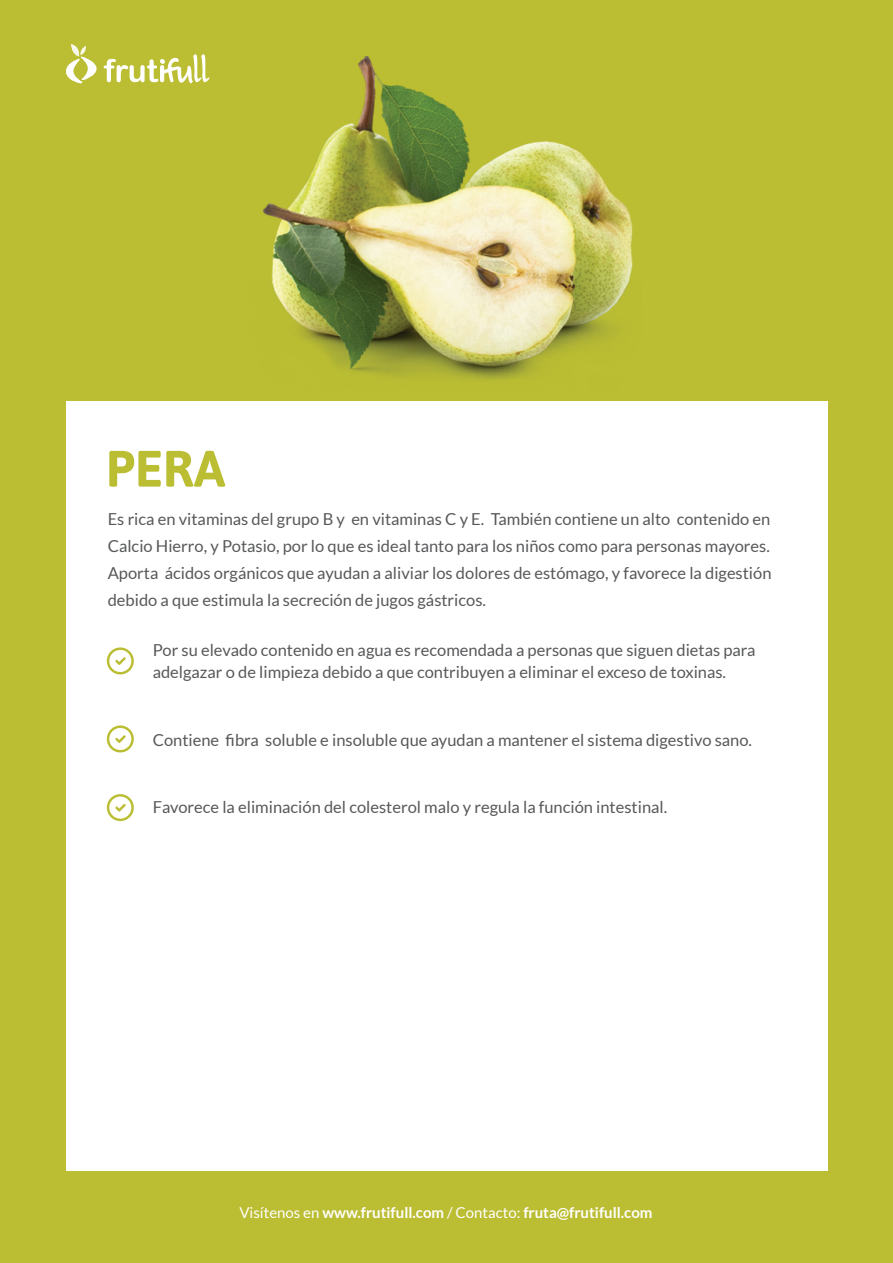
<style>
.page{position:relative;width:893px;height:1263px;background:#bbbd32}
.page>*{position:absolute;margin:0;border:0;box-sizing:border-box;transform-origin:0 0}
.t1{font:700 51.15px "Asap";color:#bbbd32}
.t2{font:16.5px/27px "Lato";color:#57585a;text-align:justify}
.t3{font:700 15px "Lato";color:#fff}
.s1{font-weight:400}
</style>
<div class="page">
<div style="left:66px;top:401px;width:761px;height:769px;background:#fff"></div>
<svg style="left:107px;top:647px;width:27px;height:27px"></svg>
<svg style="left:107px;top:725px;width:27px;height:27px"></svg>
<svg style="left:107px;top:794px;width:27px;height:27px"></svg>
<svg style="left:66px;top:44px;width:31px;height:40px"></svg>
<svg style="left:104px;top:54px;width:105px;height:29px"></svg>
<img style="left:262px;top:56px;width:371px;height:324px">
<h1 class="t1" style="left:106px;top:439px;width:121px">PERA</h1>
<p class="t2" style="left:108px;top:506px;width:665px">Es rica en vitaminas del grupo B y en vitaminas C y E. También contiene un alto contenido en Calcio Hierro, y Potasio, por lo que es ideal tanto para los niños como para personas mayores.<br>Aporta ácidos orgánicos que ayudan a aliviar los dolores de estómago, y favorece la digestión debido a que estimula la secreción de jugos gástricos.</p>
<p class="t2" style="left:153px;top:638px;width:604px;line-height:22.5px">Por su elevado contenido en agua es recomendada a personas que siguen dietas para adelgazar o de limpieza debido a que contribuyen a eliminar el exceso de toxinas.</p>
<p class="t2" style="left:153px;top:726px;width:601px">Contiene fibra soluble e insoluble que ayudan a mantener el sistema digestivo sano.</p>
<p class="t2" style="left:153px;top:794px;width:516px">Favorece la eliminación del colesterol malo y regula la función intestinal.</p>
<p class="t3" style="left:239px;top:1204px;width:415px"><span class="s1">Visítenos en</span> www.frutifull.com <span class="s1">/ Contacto:</span> fruta@frutifull.com</p>
</div>
